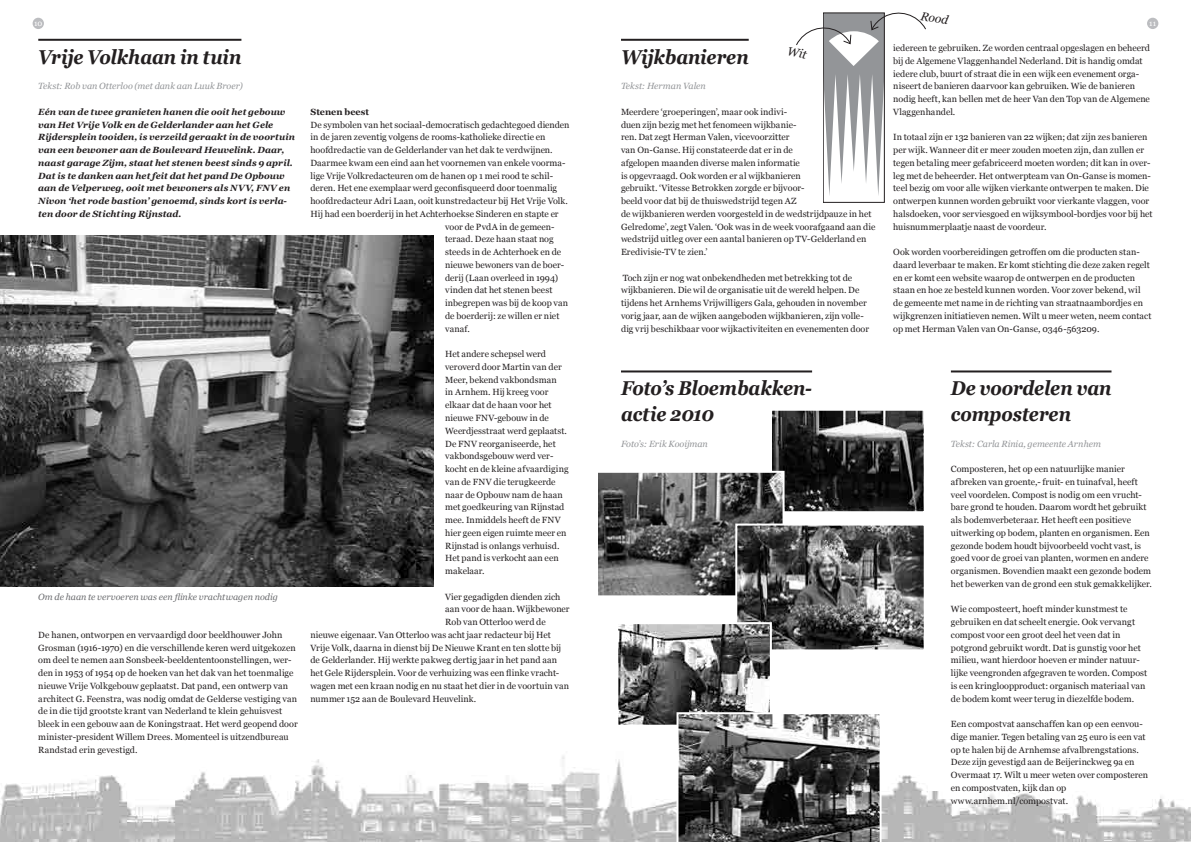
<style>
.page{position:relative;width:1191px;height:842px;background:#fff}
.page>*{position:absolute;margin:0;border:0;box-sizing:border-box;transform-origin:0 0}
.t1{font:italic 700 20px/25.5px "Georgia";letter-spacing:-.01em;color:#231f20;scale:.9 1}
.t2{font:italic 12px "Georgia";color:#231f20}
.t3{font:9px/12.8px "Georgia";color:#231f20}
.t4{font:italic 700 9px/12.8px "Georgia";letter-spacing:.005em;color:#231f20}
.t5{font:italic 9px "Georgia";color:#939598}
.t6{font:italic 9px "Georgia";color:#6c6d70}
.t7{font:700 9px "Georgia";letter-spacing:.005em;color:#231f20}
.t8{font:8px "Georgia";color:#fff}
</style>
<div class="page">
<div style="left:33px;top:18px;width:11px;height:11px;background:#bcbdc0;border-radius:50%"></div>
<img style="left:0;top:370px;width:1191px;height:472px">
<div style="left:1147px;top:18px;width:11px;height:11px;background:#bcbdc0;border-radius:50%"></div>
<img style="left:773px;top:412px;width:149px;height:98px">
<div style="left:770px;top:409px;width:155px;height:104px;border:2px solid #fff"></div>
<hr style="left:38px;top:39px;width:203px;height:2px;background:#231f20">
<hr style="left:951px;top:370px;width:160px;height:2px;background:#231f20">
<img style="left:0;top:235px;width:434px;height:352px">
<hr style="left:621px;top:39px;width:127px;height:2px;background:#231f20">
<hr style="left:621px;top:370px;width:191px;height:2px;background:#231f20">
<img style="left:599px;top:474px;width:182px;height:120px">
<div style="left:596px;top:471px;width:188px;height:126px;border:2px solid #fff"></div>
<img style="left:738px;top:526px;width:184px;height:122px">
<div style="left:735px;top:523px;width:190px;height:128px;border:2px solid #fff"></div>
<img style="left:619px;top:625px;width:150px;height:99px">
<div style="left:616px;top:622px;width:156px;height:105px;border:2px solid #fff"></div>
<svg style="left:676px;top:712px;width:205px;height:130px;background:#636363"></svg>
<svg style="left:796px;top:12px;width:130px;height:184px"></svg>
<h2 class="t2" style="left:922px;top:9px;width:29px;rotate:10deg">Rood</h2>
<p class="t8" style="left:34px;top:18px;width:10px">10</p>
<p class="t8" style="left:1149px;top:18px;width:8px">11</p>
<h1 class="t1" style="left:38px;top:44px;width:227px">Vrije Volkhaan in tuin</h1>
<p class="t5" style="left:38px;top:81px;width:206px">Tekst: Rob van Otterloo (met dank aan Luuk Broer)</p>
<p class="t4" style="left:38px;top:105px;width:258px">Eén van de twee granieten hanen die ooit het gebouw van Het Vrije Volk en de Gelderlander aan het Gele Rijdersplein tooiden, is verzeild geraakt in de voortuin van een bewoner aan de Boulevard Heuvelink. Daar, naast garage Zijm, staat het stenen beest sinds 9 april.<br>Dat is te danken aan het feit dat het pand De Opbouw aan de Velperweg, ooit met bewoners als NVV, FNV en Nivon ‘het rode bastion’ genoemd, sinds kort is verla&shy;ten door de Stichting Rijnstad.</p>
<p class="t3" style="left:893px;top:41px;width:258px">iedereen te gebruiken. Ze worden centraal opgeslagen en beheerd bij de Algemene Vlaggenhandel Nederland. Dit is handig omdat iedere club, buurt of straat die in een wijk een evenement orga&shy;niseert de banieren daarvoor kan gebruiken. Wie de banieren nodig heeft, kan bellen met de heer Van den Top van de Algemene Vlaggenhandel.</p>
<p class="t3" style="left:893px;top:131px;width:261px">In totaal zijn er 132 banieren van 22 wijken; dat zijn zes banieren per wijk. Wanneer dit er meer zouden moeten zijn, dan zullen er tegen betaling meer gefabriceerd moeten worden; dit kan in over&shy;leg met de beheerder. Het ontwerpteam van On-Ganse is momen&shy;teel bezig om voor alle wijken vierkante ontwerpen te maken. Die ontwerpen kunnen worden gebruikt voor vierkante vlaggen, voor halsdoeken, voor serviesgoed en wijksymbool-bordjes voor bij het huisnummerplaatje naast de voordeur.</p>
<p class="t3" style="left:893px;top:246px;width:260px">Ook worden voorbereidingen getroffen om die producten stan&shy;daard leverbaar te maken. Er komt stichting die deze zaken regelt en er komt een website waarop de ontwerpen en de producten staan en hoe ze besteld kunnen worden. Voor zover bekend, wil de gemeente met name in de richting van straatnaambordjes en wijkgrenzen initiatieven nemen. Wilt u meer weten, neem contact op met Herman Valen van On-Ganse, 0346-563209.</p>
<h1 class="t1" style="left:621px;top:44px;width:143px">Wijkbanieren</h1>
<p class="t5" style="left:621px;top:81px;width:86px">Tekst: Herman Valen</p>
<p class="t3" style="left:621px;top:105px;width:256px">Meerdere ‘groeperingen’, maar ook indivi-<br>duen zijn bezig met het fenomeen wijkbanie-<br>ren. Dat zegt Herman Valen, vicevoorzitter<br>van On-Ganse. Hij constateerde dat er in de<br>afgelopen maanden diverse malen informatie<br>is opgevraagd. Ook worden er al wijkbanieren<br>gebruikt. ‘Vitesse Betrokken zorgde er bijvoor-<br>beeld voor dat bij de thuiswedstrijd tegen AZ<br>de wijkbanieren werden voorgesteld in de wedstrijdpauze in het Gelredome’, zegt Valen. ‘Ook was in de week voorafgaand aan die wedstrijd uitleg over een aantal banieren op TV-Gelderland en Eredivisie-TV te zien.’</p>
<p class="t3" style="left:621px;top:271px;width:249px">Toch zijn er nog wat onbekendheden met betrekking tot de wijkbanieren. Die wil de organisatie uit de wereld helpen. De tijdens het Arnhems Vrijwilligers Gala, gehouden in november vorig jaar, aan de wijken aangeboden wijkbanieren, zijn volle&shy;dig vrij beschikbaar voor wijkactiviteiten en evenementen door</p>
<p class="t7" style="left:310px;top:107px;width:60px">Stenen beest</p>
<p class="t3" style="left:310px;top:118px;width:261px">De symbolen van het sociaal-democratisch gedachtegoed dienden</p>
<p class="t3" style="left:310px;top:131px;width:236px">in de jaren zeventig volgens de rooms-katholieke directie en</p>
<p class="t3" style="left:310px;top:144px;width:244px">hoofdredactie van de Gelderlander van het dak te verdwijnen.</p>
<p class="t3" style="left:310px;top:156px;width:256px">Daarmee kwam een eind aan het voornemen van enkele voorma-</p>
<p class="t3" style="left:310px;top:169px;width:244px">lige Vrije Volkredacteuren om de hanen op 1 mei rood te schil-</p>
<p class="t3" style="left:310px;top:182px;width:248px">deren. Het ene exemplaar werd geconfisqueerd door toenmalig</p>
<p class="t3" style="left:310px;top:195px;width:259px">hoofdredacteur Adri Laan, ooit kunstredacteur bij Het Vrije Volk.</p>
<p class="t3" style="left:310px;top:207px;width:250px">Hij had een boerderij in het Achterhoekse Sinderen en stapte er</p>
<p class="t3" style="left:445px;top:220px;width:111px">voor de PvdA in de gemeen-</p>
<p class="t3" style="left:445px;top:233px;width:110px">teraad. Deze haan staat nog</p>
<p class="t3" style="left:445px;top:246px;width:118px">steeds in de Achterhoek en de</p>
<p class="t3" style="left:445px;top:258px;width:121px">nieuwe bewoners van de boer-</p>
<p class="t3" style="left:445px;top:271px;width:114px">derij (Laan overleed in 1994)</p>
<p class="t3" style="left:445px;top:284px;width:109px">vinden dat het stenen beest</p>
<p class="t3" style="left:445px;top:297px;width:124px">inbegrepen was bij de koop van</p>
<p class="t3" style="left:445px;top:309px;width:116px">de boerderij: ze willen er niet</p>
<p class="t3" style="left:445px;top:322px;width:26px">vanaf.</p>
<p class="t3" style="left:445px;top:348px;width:125px">Het andere schepsel werd veroverd door Martin van der<br>Meer, bekend vakbondsman<br>in Arnhem. Hij kreeg voor elkaar dat de haan voor het nieuwe FNV-gebouw in de<br>Weerdjesstraat werd geplaatst.<br>De FNV reorganiseerde, het vakbondsgebouw werd ver&shy;kocht en de kleine afvaardiging van de FNV die terugkeerde naar de Opbouw nam de haan met goedkeuring van Rijnstad mee. Inmiddels heeft de FNV hier geen eigen ruimte meer en<br>Rijnstad is onlangs verhuisd.<br>Het pand is verkocht aan een makelaar.</p>
<p class="t3" style="left:445px;top:590px;width:117px">Vier gegadigden dienden zich</p>
<p class="t3" style="left:445px;top:603px;width:126px">aan voor de haan. Wijkbewoner</p>
<p class="t3" style="left:445px;top:616px;width:102px">Rob van Otterloo werd de</p>
<p class="t3" style="left:310px;top:628px;width:242px">nieuwe eigenaar. Van Otterloo was acht jaar redacteur bij Het</p>
<p class="t3" style="left:310px;top:641px;width:252px">Vrije Volk, daarna in dienst bij De Nieuwe Krant en ten slotte bij</p>
<p class="t3" style="left:310px;top:654px;width:248px">de Gelderlander. Hij werkte pakweg dertig jaar in het pand aan</p>
<p class="t3" style="left:310px;top:667px;width:250px">het Gele Rijdersplein. Voor de verhuizing was een flinke vracht-</p>
<p class="t3" style="left:310px;top:679px;width:260px">wagen met een kraan nodig en nu staat het dier in de voortuin van</p>
<p class="t3" style="left:310px;top:692px;width:167px">nummer 152 aan de Boulevard Heuvelink.</p>
<h1 class="t1" style="left:621px;top:376px;width:214px">Foto’s Bloembakken&shy;actie 2010</h1>
<p class="t5" style="left:621px;top:438px;width:88px">Foto’s: Erik Kooijman</p>
<h1 class="t1" style="left:951px;top:376px;width:180px">De voordelen van composteren</h1>
<p class="t5" style="left:951px;top:438px;width:152px">Tekst: Carla Rinia, gemeente Arnhem</p>
<p class="t3" style="left:951px;top:462px;width:202px">Composteren, het op een natuurlijke manier afbreken van groente,- fruit- en tuinafval, heeft veel voordelen. Compost is nodig om een vrucht&shy;bare grond te houden. Daarom wordt het gebruikt als bodemverbeteraar. Het heeft een positieve uitwerking op bodem, planten en organismen. Een gezonde bodem houdt bijvoorbeeld vocht vast, is goed voor de groei van planten, wormen en andere organismen. Bovendien maakt een gezonde bodem het bewerken van de grond een stuk gemakkelijker.</p>
<p class="t3" style="left:951px;top:603px;width:198px">Wie composteert, hoeft minder kunstmest te gebruiken en dat scheelt energie. Ook vervangt compost voor een groot deel het veen dat in potgrond gebruikt wordt. Dat is gunstig voor het milieu, want hierdoor hoeven er minder natuur&shy;lijke veengronden afgegraven te worden. Compost is een kringloopproduct: organisch materiaal van de bodem komt weer terug in diezelfde bodem.</p>
<p class="t3" style="left:951px;top:718px;width:199px">Een compostvat aanschaffen kan op een eenvou&shy;dige manier. Tegen betaling van 25 euro is een vat op te halen bij de Arnhemse afvalbrengstations.<br>Deze zijn gevestigd aan de Beijerinckweg 9a en Overmaat 17. Wilt u meer weten over composteren en compostvaten, kijk dan op www.arnhem.nl/compostvat.</p>
<p class="t6" style="left:38px;top:591px;width:241px">Om de haan te vervoeren was een flinke vrachtwagen nodig</p>
<p class="t3" style="left:38px;top:628px;width:261px">De hanen, ontworpen en vervaardigd door beeldhouwer John Grosman (1916-1970) en die verschillende keren werd uitgekozen om deel te nemen aan Sonsbeek-beeldententoonstellingen, wer&shy;den in 1953 of 1954 op de hoeken van het dak van het toenmalige nieuwe Vrije Volkgebouw geplaatst. Dat pand, een ontwerp van architect G. Feenstra, was nodig omdat de Gelderse vestiging van de in die tijd grootste krant van Nederland te klein gehuisvest bleek in een gebouw aan de Koningstraat. Het werd geopend door minister-president Willem Drees. Momenteel is uitzendbureau Randstad erin gevestigd.</p>
</div>
